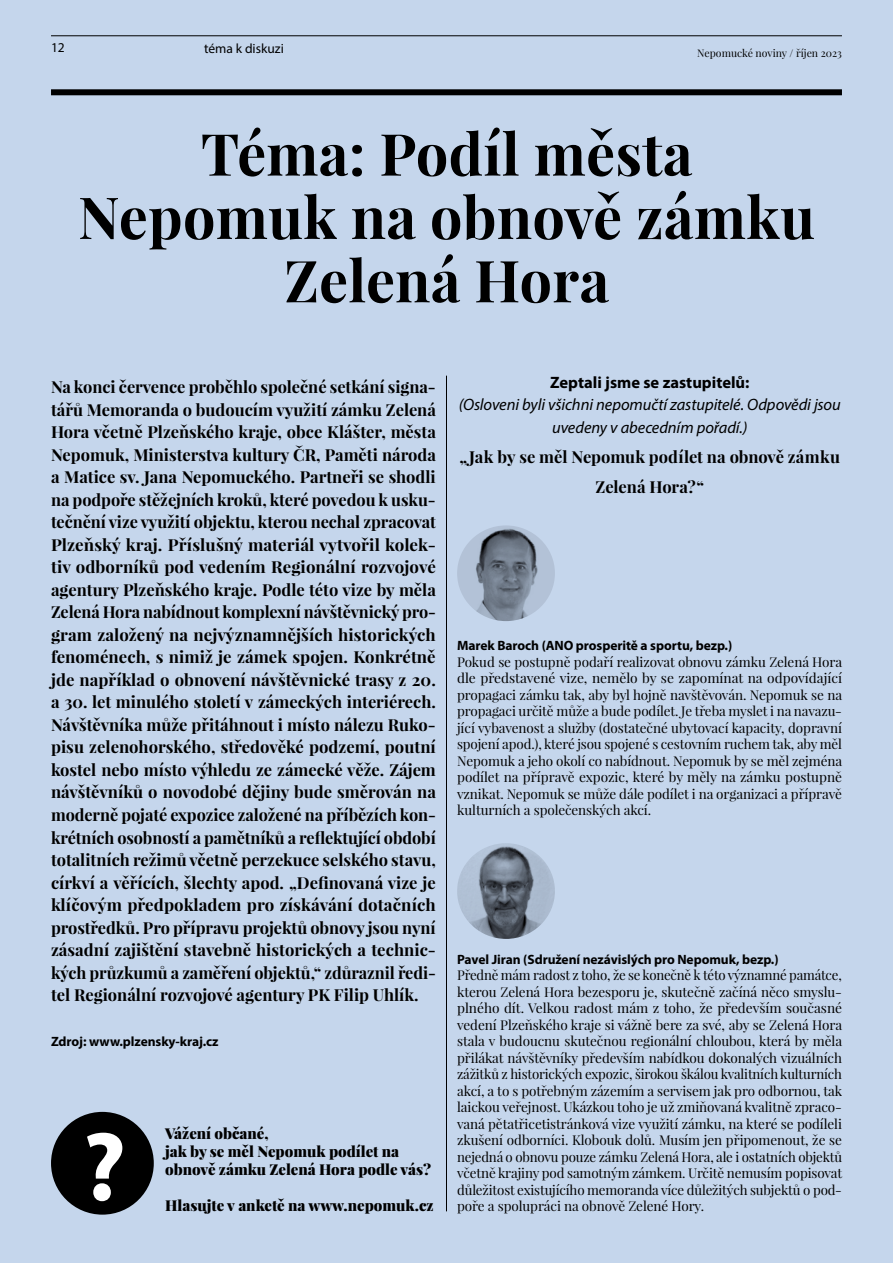
<style>
.page{position:relative;width:893px;height:1263px;background:#c5d6ec}
.page>*{position:absolute;margin:0;border:0;box-sizing:border-box;transform-origin:0 0}
.t1{font:700 98.25px "Myriad Pro";color:#fff}
.t2{font:700 58.05px/63.3px "Playfair Display";letter-spacing:.005em;color:#000;text-align:center}
.t3{font:700 16.5px/22.5px "Playfair Display";color:#000;text-align:justify}
.t4{font:italic 16.5px/22.5px "Myriad Pro";letter-spacing:-.005em;color:#000;text-align:center}
.t5{font:700 16.5px "Myriad Pro";color:#000}
.t6{font:900 15px/18px "Playfair Display";color:#000}
.t7{font:13.5px/16.5px "Playfair Display";letter-spacing:-.005em;color:#000;text-align:justify}
.t8{font:700 13.5px "Myriad Pro";letter-spacing:-.005em;color:#000}
.t9{font:13.5px "Myriad Pro";color:#000}
.t10{font:10.5px "Playfair Display";color:#000}
</style>
<div class="page">
<div style="left:51px;top:89px;width:791px;height:6px;background:#000"></div>
<hr style="left:51px;top:35px;width:791px;height:1px;background:#000">
<hr style="left:446px;top:376px;width:1px;height:835px;background:#000">
<img style="left:457px;top:525px;width:98px;height:96px">
<img style="left:457px;top:843px;width:98px;height:96px">
<div style="left:51px;top:1112px;width:103px;height:102px;background:#000;border-radius:50%"></div>
<p class="t9" style="left:51px;top:39px;width:15px">12</p>
<p class="t9" style="left:204px;top:40px;width:81px">téma k diskuzi</p>
<p class="t10" style="left:697px;top:46px;width:146px">Nepomucké noviny / říjen 2023</p>
<h2 class="t2" style="left:78px;top:122px;width:738px">Téma: Podíl města<br>Nepomuk na obnově zámku<br>Zelená Hora</h2>
<p class="t3" style="left:51px;top:376px;width:386px">Na konci července proběhlo společné setkání signa&shy;tářů Memoranda o budoucím využití zámku Zelená Hora včetně Plzeňského kraje, obce Klášter, města Nepomuk, Ministerstva kultury ČR, Paměti národa a Matice sv. Jana Nepomuckého. Partneři se shodli na podpoře stěžejních kroků, které povedou k usku&shy;tečnění vize využití objektu, kterou nechal zpracovat Plzeňský kraj. Příslušný materiál vytvořil kolek&shy;tiv odborníků pod vedením Regionální rozvojové agentury Plzeňského kraje. Podle této vize by měla Zelená Hora nabídnout komplexní návštěvnický pro&shy;gram založený na nejvýznamnějších historických fenoménech, s nimiž je zámek spojen. Konkrétně jde například o obnovení návštěvnické trasy z 20. a 30. let minulého století v zámeckých interiérech.<br>Návštěvníka může přitáhnout i místo nálezu Ruko&shy;pisu zelenohorského, středověké podzemí, poutní kostel nebo místo výhledu ze zámecké věže. Zájem návštěvníků o novodobé dějiny bude směrován na moderně pojaté expozice založené na příbězích kon&shy;krétních osobností a pamětníků a reflektující období totalitních režimů včetně perzekuce selského stavu, církví a věřících, šlechty apod. „Definovaná vize je klíčovým předpokladem pro získávání dotačních prostředků. Pro přípravu projektů obnovy jsou nyní zásadní zajištění stavebně historických a technic&shy;kých průzkumů a zaměření objektů,“ zdůraznil ředi&shy;tel Regionální rozvojové agentury PK Filip Uhlík.</p>
<p class="t8" style="left:51px;top:1033px;width:169px">Zdroj: www.plzensky-kraj.cz</p>
<h1 class="t1" style="left:82px;top:1103px;width:45px">?</h1>
<p class="t6" style="left:165px;top:1124px;width:268px">Vážení občané,<br>jak by se měl Nepomuk podílet na obnově zámku Zelená Hora podle vás?</p>
<p class="t6" style="left:165px;top:1196px;width:270px">Hlasujte v anketě na www.nepomuk.cz</p>
<p class="t5" style="left:550px;top:372px;width:201px">Zeptali jsme se zastupitelů:</p>
<p class="t4" style="left:459px;top:393px;width:383px">(Osloveni byli všichni nepomučtí zastupitelé. Odpovědi jsou uvedeny v abecedním pořadí.)</p>
<p class="t3" style="left:460px;top:442px;width:382px;line-height:30px;text-align:center">„Jak by se měl Nepomuk podílet na obnově zámku<br>Zelená Hora?“</p>
<p class="t8" style="left:457px;top:637px;width:277px">Marek Baroch (ANO prosperitě a sportu, bezp.)</p>
<p class="t7" style="left:457px;top:653px;width:387px">Pokud se postupně podaří realizovat obnovu zámku Zelená Hora dle představené vize, nemělo by se zapomínat na odpovídající propagaci zámku tak, aby byl hojně navštěvován. Nepomuk se na propagaci určitě může a bude podílet. Je třeba myslet i na navazu&shy;jící vybavenost a služby (dostatečné ubytovací kapacity, dopravní spojení apod.), které jsou spojené s cestovním ruchem tak, aby měl Nepomuk a jeho okolí co nabídnout. Nepomuk by se měl zejména podílet na přípravě expozic, které by měly na zámku postupně vznikat. Nepomuk se může dále podílet i na organizaci a přípravě kulturních a společenských akcí.</p>
<p class="t8" style="left:457px;top:950px;width:323px">Pavel Jiran (Sdružení nezávislých pro Nepomuk, bezp.)</p>
<p class="t7" style="left:457px;top:967px;width:387px">Předně mám radost z toho, že se konečně k této významné památce, kterou Zelená Hora bezesporu je, skutečně začíná něco smyslu&shy;plného dít. Velkou radost mám z toho, že především současné vedení Plzeňského kraje si vážně bere za své, aby se Zelená Hora stala v budoucnu skutečnou regionální chloubou, která by měla přilákat návštěvníky především nabídkou dokonalých vizuálních zážitků z historických expozic, širokou škálou kvalitních kulturních akcí, a to s potřebným zázemím a servisem jak pro odbornou, tak laickou veřejnost. Ukázkou toho je už zmiňovaná kvalitně zpraco&shy;vaná pětatřicetistránková vize využití zámku, na které se podíleli zkušení odborníci. Klobouk dolů. Musím jen připomenout, že se nejedná o obnovu pouze zámku Zelená Hora, ale i ostatních objektů včetně krajiny pod samotným zámkem. Určitě nemusím popisovat důležitost existujícího memoranda více důležitých subjektů o pod&shy;poře a spolupráci na obnově Zelené Hory.</p>
</div>
